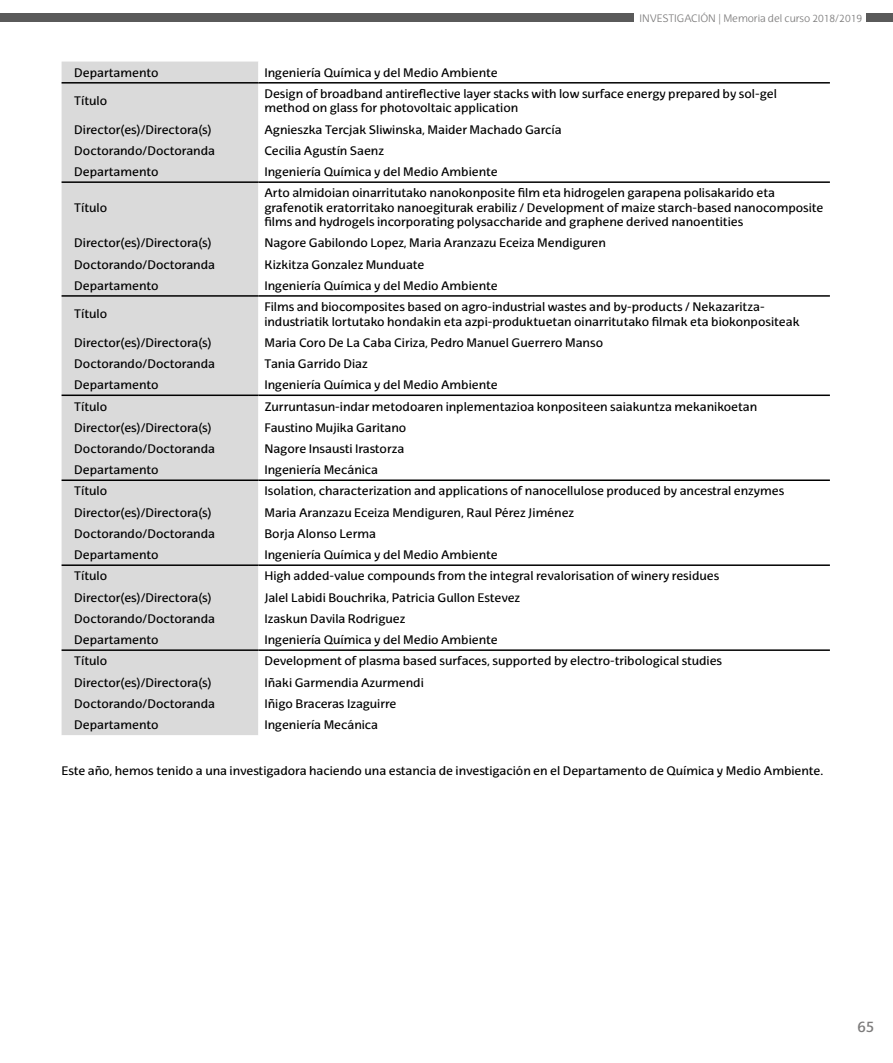
<style>
.page{position:relative;width:893px;height:1063px;background:#fff}
.page>*{position:absolute;margin:0;border:0;box-sizing:border-box;transform-origin:0 0}
.t1{font:15px "EHU Sans";color:#7c7b7b}
.t2{font:12px/14.4px "EHU Sans";color:#000}
.t3{font:300 10.5px "EHU Sans";color:#7c7b7b}
</style>
<div class="page">
<div style="left:866px;top:14px;width:27px;height:8px;background:#5a5a5a"></div>
<div style="left:0;top:14px;width:634px;height:8px;background:#5a5a5a"></div>
<div style="left:62px;top:62px;width:196px;height:673px;background:#dadada"></div>
<hr style="left:62px;top:82px;width:196px;height:2px;background:#000">
<hr style="left:258px;top:82px;width:572px;height:2px;background:#000">
<hr style="left:62px;top:181px;width:196px;height:2px;background:#000">
<hr style="left:258px;top:181px;width:572px;height:2px;background:#000">
<hr style="left:62px;top:295px;width:196px;height:2px;background:#000">
<hr style="left:258px;top:295px;width:572px;height:2px;background:#000">
<hr style="left:62px;top:395px;width:196px;height:1px;background:#000">
<hr style="left:258px;top:395px;width:572px;height:1px;background:#000">
<hr style="left:62px;top:479px;width:196px;height:2px;background:#000">
<hr style="left:258px;top:479px;width:572px;height:2px;background:#000">
<hr style="left:62px;top:564px;width:196px;height:2px;background:#000">
<hr style="left:258px;top:564px;width:572px;height:2px;background:#000">
<hr style="left:62px;top:649px;width:196px;height:2px;background:#000">
<hr style="left:258px;top:649px;width:572px;height:2px;background:#000">
<p class="t3" style="left:639px;top:12px;width:224px">INVESTIGACIÓN | Memoria del curso 2018/2019</p>
<p class="t2" style="left:74px;top:65px;width:86px">Departamento</p>
<p class="t2" style="left:264px;top:65px;width:235px">Ingeniería Química y del Medio Ambiente</p>
<p class="t2" style="left:74px;top:94px;width:34px">Título</p>
<p class="t2" style="left:264px;top:86px;width:514px">Design of broadband antireflective layer stacks with low surface energy prepared by sol-gel method on glass for photovoltaic application</p>
<p class="t2" style="left:74px;top:122px;width:139px">Director(es)/Directora(s)</p>
<p class="t2" style="left:264px;top:122px;width:299px">Agnieszka Tercjak Sliwinska, Maider Machado García</p>
<p class="t2" style="left:74px;top:143px;width:142px">Doctorando/Doctoranda</p>
<p class="t2" style="left:264px;top:143px;width:121px">Cecilia Agustín Saenz</p>
<p class="t2" style="left:74px;top:165px;width:86px">Departamento</p>
<p class="t2" style="left:264px;top:165px;width:235px">Ingeniería Química y del Medio Ambiente</p>
<p class="t2" style="left:74px;top:200px;width:34px">Título</p>
<p class="t2" style="left:264px;top:186px;width:561px">Arto almidoian oinarritutako nanokonposite film eta hidrogelen garapena polisakarido eta grafenotik eratorritako nanoegiturak erabiliz / Development of maize starch-based nanocomposite films and hydrogels incorporating polysaccharide and graphene derived nanoentities</p>
<p class="t2" style="left:74px;top:236px;width:139px">Director(es)/Directora(s)</p>
<p class="t2" style="left:264px;top:236px;width:343px">Nagore Gabilondo Lopez, Maria Aranzazu Eceiza Mendiguren</p>
<p class="t2" style="left:74px;top:257px;width:142px">Doctorando/Doctoranda</p>
<p class="t2" style="left:264px;top:257px;width:162px">Kizkitza Gonzalez Munduate</p>
<p class="t2" style="left:74px;top:278px;width:86px">Departamento</p>
<p class="t2" style="left:264px;top:278px;width:235px">Ingeniería Química y del Medio Ambiente</p>
<p class="t2" style="left:74px;top:307px;width:34px">Título</p>
<p class="t2" style="left:264px;top:300px;width:537px">Films and biocomposites based on agro-industrial wastes and by-products / Nekazaritza&shy;industriatik lortutako hondakin eta azpi-produktuetan oinarritutako filmak eta biokonpositeak</p>
<p class="t2" style="left:74px;top:335px;width:139px">Director(es)/Directora(s)</p>
<p class="t2" style="left:264px;top:335px;width:340px">Maria Coro De La Caba Ciriza, Pedro Manuel Guerrero Manso</p>
<p class="t2" style="left:74px;top:356px;width:142px">Doctorando/Doctoranda</p>
<p class="t2" style="left:264px;top:356px;width:105px">Tania Garrido Diaz</p>
<p class="t2" style="left:74px;top:378px;width:86px">Departamento</p>
<p class="t2" style="left:264px;top:378px;width:235px">Ingeniería Química y del Medio Ambiente</p>
<p class="t2" style="left:74px;top:399px;width:34px">Título</p>
<p class="t2" style="left:264px;top:399px;width:494px">Zurruntasun-indar metodoaren inplementazioa konpositeen saiakuntza mekanikoetan</p>
<p class="t2" style="left:74px;top:420px;width:139px">Director(es)/Directora(s)</p>
<p class="t2" style="left:264px;top:420px;width:143px">Faustino Mujika Garitano</p>
<p class="t2" style="left:74px;top:441px;width:142px">Doctorando/Doctoranda</p>
<p class="t2" style="left:264px;top:441px;width:141px">Nagore Insausti Irastorza</p>
<p class="t2" style="left:74px;top:463px;width:86px">Departamento</p>
<p class="t2" style="left:264px;top:463px;width:115px">Ingeniería Mecánica</p>
<p class="t2" style="left:74px;top:484px;width:34px">Título</p>
<p class="t2" style="left:264px;top:484px;width:521px">Isolation, characterization and applications of nanocellulose produced by ancestral enzymes</p>
<p class="t2" style="left:74px;top:505px;width:139px">Director(es)/Directora(s)</p>
<p class="t2" style="left:264px;top:505px;width:311px">Maria Aranzazu Eceiza Mendiguren, Raul Pérez Jiménez</p>
<p class="t2" style="left:74px;top:526px;width:142px">Doctorando/Doctoranda</p>
<p class="t2" style="left:264px;top:526px;width:113px">Borja Alonso Lerma</p>
<p class="t2" style="left:74px;top:548px;width:86px">Departamento</p>
<p class="t2" style="left:264px;top:548px;width:235px">Ingeniería Química y del Medio Ambiente</p>
<p class="t2" style="left:74px;top:569px;width:34px">Título</p>
<p class="t2" style="left:264px;top:569px;width:456px">High added-value compounds from the integral revalorisation of winery residues</p>
<p class="t2" style="left:74px;top:590px;width:139px">Director(es)/Directora(s)</p>
<p class="t2" style="left:264px;top:590px;width:257px">Jalel Labidi Bouchrika, Patricia Gullon Estevez</p>
<p class="t2" style="left:74px;top:611px;width:142px">Doctorando/Doctoranda</p>
<p class="t2" style="left:264px;top:611px;width:142px">Izaskun Davila Rodriguez</p>
<p class="t2" style="left:74px;top:633px;width:86px">Departamento</p>
<p class="t2" style="left:264px;top:633px;width:235px">Ingeniería Química y del Medio Ambiente</p>
<p class="t2" style="left:74px;top:654px;width:34px">Título</p>
<p class="t2" style="left:264px;top:654px;width:459px">Development of plasma based surfaces, supported by electro-tribological studies</p>
<p class="t2" style="left:74px;top:675px;width:139px">Director(es)/Directora(s)</p>
<p class="t2" style="left:264px;top:675px;width:161px">Iñaki Garmendia Azurmendi</p>
<p class="t2" style="left:74px;top:696px;width:142px">Doctorando/Doctoranda</p>
<p class="t2" style="left:264px;top:696px;width:134px">Iñigo Braceras Izaguirre</p>
<p class="t2" style="left:74px;top:718px;width:86px">Departamento</p>
<p class="t2" style="left:264px;top:718px;width:115px">Ingeniería Mecánica</p>
<p class="t2" style="left:62px;top:763px;width:763px">Este año, hemos tenido a una investigadora haciendo una estancia de investigación en el Departamento de Química y Medio Ambiente.</p>
<p class="t1" style="left:857px;top:1017px;width:18px">65</p>
</div>
